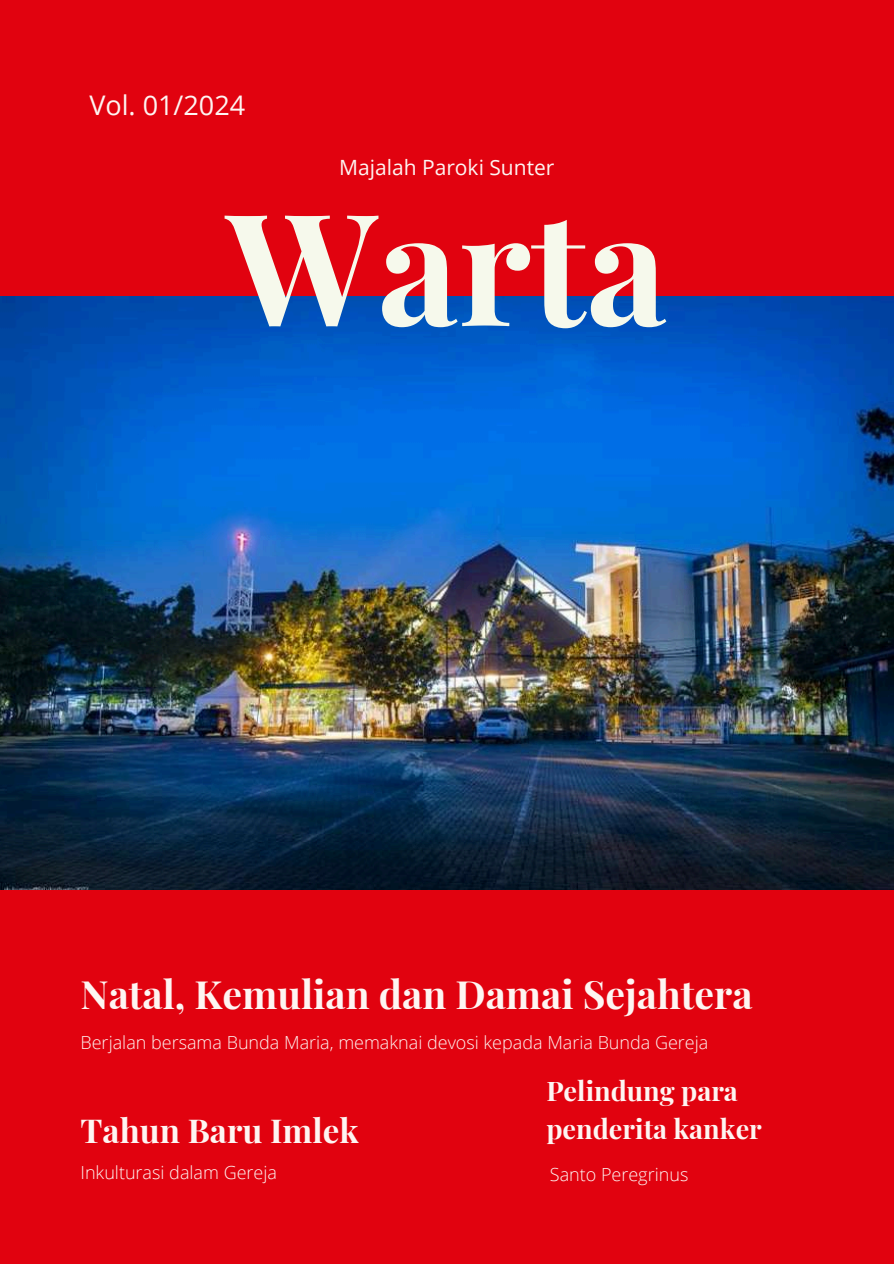
<style>
.page{position:relative;width:894px;height:1264px;background:#fff}
.page>*{position:absolute;margin:0;border:0;box-sizing:border-box;transform-origin:0 0}
.t1{font:700 156px "Playfair Display";color:#f6f9ec}
.t2{font:700 39px "Playfair Display";color:#fef5f2}
.t3{font:700 33px "Playfair Display";color:#fef5f2}
.t4{font:700 27px/37.2px "Playfair Display";color:#fef5f2}
.t5{font:27px "Open Sans";color:#fef5f2}
.t6{font:21px "Open Sans";color:#fef5f2}
.t7{font:300 18px "Open Sans";color:#fef5f2}
</style>
<div class="page">
<div style="left:0;top:0;width:893px;height:1263px;background:#e1020f"></div>
<img style="left:0;top:296px;width:893px;height:593px">
<h3 class="t5" style="left:89px;top:86px;width:157px">Vol. 01/2024</h3>
<p class="t6" style="left:339px;top:153px;width:217px">Majalah Paroki Sunter</p>
<h1 class="t1" style="left:226px;top:157px;width:442px">Warta</h1>
<h2 class="t2" style="left:80px;top:966px;width:673px">Natal, Kemulian dan Damai Sejahtera</h2>
<p class="t7" style="left:80px;top:1030px;width:629px">Berjalan bersama Bunda Maria, memaknai devosi kepada Maria Bunda Gereja</p>
<h3 class="t3" style="left:80px;top:1107px;width:279px">Tahun Baru Imlek</h3>
<h3 class="t4" style="left:546px;top:1071px;width:217px">Pelindung para penderita kanker</h3>
<p class="t7" style="left:80px;top:1159px;width:198px">Inkulturasi dalam Gereja</p>
<p class="t7" style="left:549px;top:1161px;width:140px">Santo Peregrinus</p>
</div>
